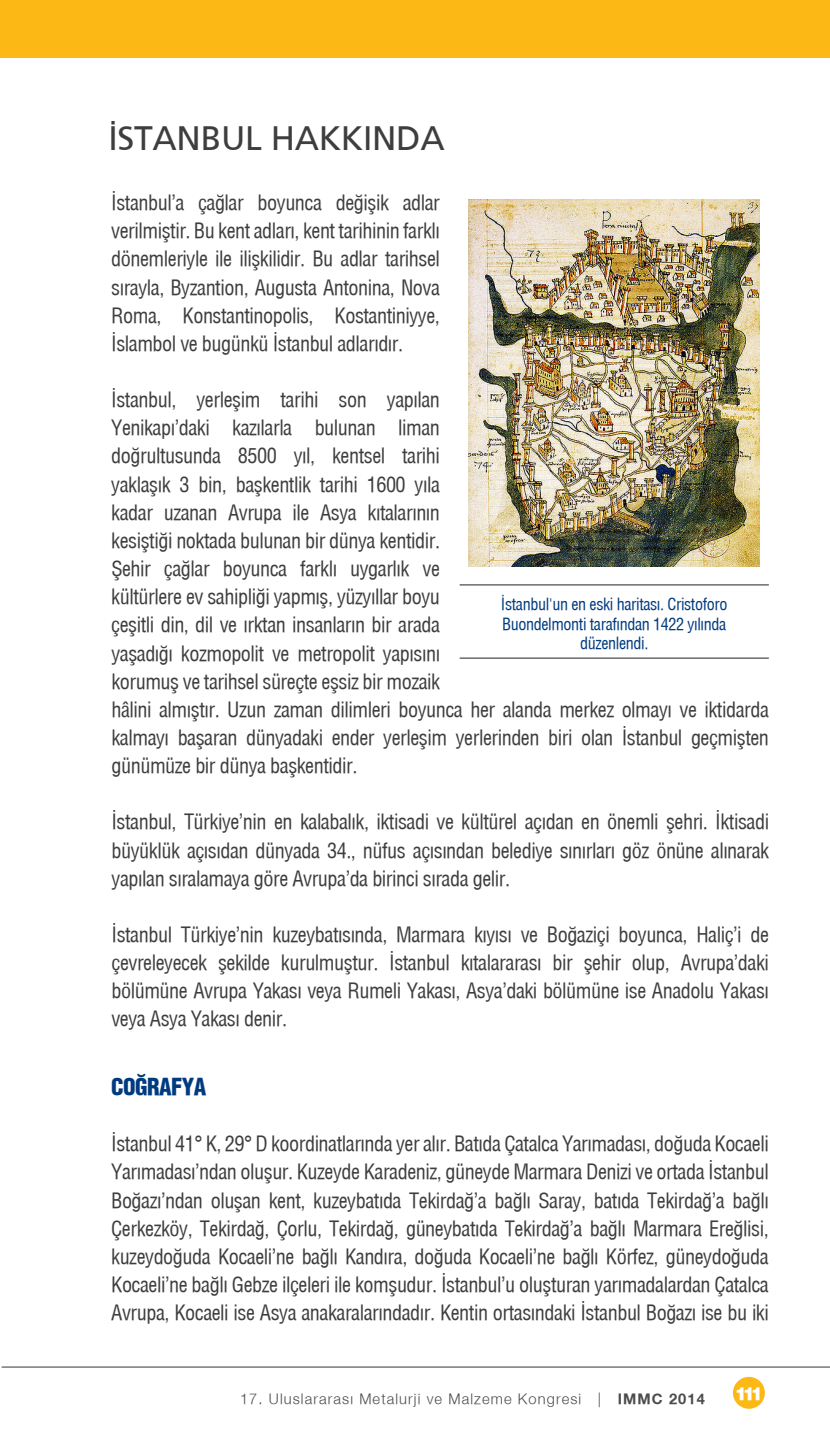
<style>
.page{position:relative;width:830px;height:1436px;background:#fff}
.page>*{position:absolute;margin:0;border:0;box-sizing:border-box;transform-origin:0 0}
.t1{font:33.75px "Frutiger X Roman";letter-spacing:-.01em;color:#3e3e3f}
.t2{font:22.5px "Helvetica Condensed X Black";letter-spacing:-.025em;color:#013b7f}
.t3{font:20.25px/28.1px "Helvetica Condensed X Book";letter-spacing:-.025em;color:#3e3e3f;text-align:justify}
.t4{font:18px "Helvetica Neue X Black";color:#fff}
.t5{font:16.2px/19.3px "Helvetica Condensed X Book";letter-spacing:-.025em;color:#013b7f;text-align:center}
.t6{font:14.62px "Helvetica Neue X Light";letter-spacing:.075em;color:#4b4c4d}
.s1{font-family:"Helvetica Neue X Bold"}
</style>
<div class="page">
<div style="left:732px;top:1376px;width:32px;height:32px;background:#fcb814;border-radius:50%"></div>
<div style="left:0;top:0;width:829px;height:57px;background:#fcb814"></div>
<hr style="left:2px;top:1366px;width:827px;height:1px;background:#4b4c4d">
<hr style="left:459px;top:584px;width:309px;height:1px;background:#3e3e3f">
<hr style="left:459px;top:657px;width:309px;height:1px;background:#3e3e3f">
<img style="left:468px;top:199px;width:291px;height:367px">
<h1 class="t1" style="left:108px;top:119px;width:337px">İSTANBUL HAKKINDA</h1>
<p class="t3" style="left:111px;top:188px;width:330px">İstanbul’a çağlar boyunca değişik adlar verilmiştir. Bu kent adları, kent tarihinin farklı dönemleriyle ile ilişkilidir. Bu adlar tarihsel sırayla, Byzantion, Augusta Antonina, Nova Roma, Konstantinopolis, Kostantiniyye, İslambol ve bugünkü İstanbul adlarıdır.</p>
<p class="t3" style="left:111px;top:385px;width:659px;text-align:left">İstanbul, yerleşim tarihi son yapılan<br>Yenikapı’daki kazılarla bulunan liman<br>doğrultusunda 8500 yıl, kentsel tarihi<br>yaklaşık 3 bin, başkentlik tarihi 1600 yıla<br>kadar uzanan Avrupa ile Asya kıtalarının<br>kesiştiği noktada bulunan bir dünya kentidir.<br>Şehir çağlar boyunca farklı uygarlık ve<br>kültürlere ev sahipliği yapmış, yüzyıllar boyu<br>çeşitli din, dil ve ırktan insanların bir arada<br>yaşadığı kozmopolit ve metropolit yapısını<br>korumuş ve tarihsel süreçte eşsiz bir mozaik<br>hâlini almıştır. Uzun zaman dilimleri boyunca her alanda merkez olmayı ve iktidarda kalmayı başaran dünyadaki ender yerleşim yerlerinden biri olan İstanbul geçmişten günümüze bir dünya başkentidir.</p>
<p class="t3" style="left:111px;top:807px;width:658px">İstanbul, Türkiye’nin en kalabalık, iktisadi ve kültürel açıdan en önemli şehri. İktisadi büyüklük açısıdan dünyada 34., nüfus açısından belediye sınırları göz önüne alınarak yapılan sıralamaya göre Avrupa’da birinci sırada gelir.</p>
<p class="t3" style="left:111px;top:920px;width:659px">İstanbul Türkiye’nin kuzeybatısında, Marmara kıyısı ve Boğaziçi boyunca, Haliç’i de çevreleyecek şekilde kurulmuştur. İstanbul kıtalararası bir şehir olup, Avrupa’daki bölümüne Avrupa Yakası veya Rumeli Yakası, Asya’daki bölümüne ise Anadolu Yakası veya Asya Yakası denir.</p>
<p class="t5" style="left:500px;top:594px;width:228px">İstanbul'un en eski haritası. Cristoforo<br>Buondelmonti tarafından 1422 yılında düzenlendi.</p>
<p class="t2" style="left:111px;top:1072px;width:96px">COĞRAFYA</p>
<p class="t3" style="left:111px;top:1129px;width:659px">İstanbul 41° K, 29° D koordinatlarında yer alır. Batıda Çatalca Yarımadası, doğuda Kocaeli Yarımadası’ndan oluşur. Kuzeyde Karadeniz, güneyde Marmara Denizi ve ortada İstanbul Boğazı’ndan oluşan kent, kuzeybatıda Tekirdağ’a bağlı Saray, batıda Tekirdağ’a bağlı Çerkezköy, Tekirdağ, Çorlu, Tekirdağ, güneybatıda Tekirdağ’a bağlı Marmara Ereğlisi, kuzeydoğuda Kocaeli’ne bağlı Kandıra, doğuda Kocaeli’ne bağlı Körfez, güneydoğuda Kocaeli’ne bağlı Gebze ilçeleri ile komşudur. İstanbul’u oluşturan yarımadalardan Çatalca Avrupa, Kocaeli ise Asya anakaralarındadır. Kentin ortasındaki İstanbul Boğazı ise bu iki</p>
<p class="t6" style="left:240px;top:1389px;width:466px">17. Uluslararası Metalurji ve Malzeme Kongresi | <span class="s1">IMMC 2014</span></p>
<p class="t4" style="left:734px;top:1382px;width:30px">111</p>
</div>
